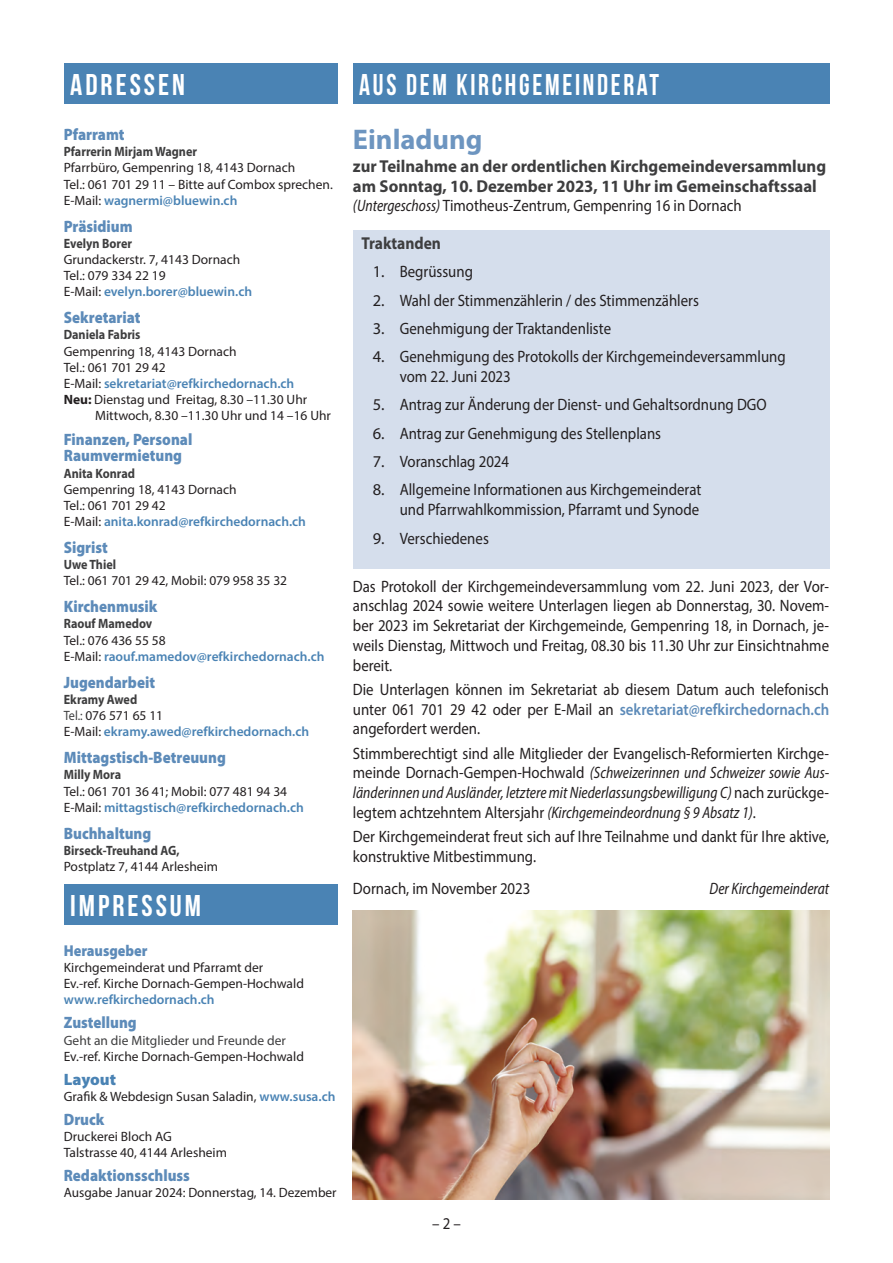
<style>
.page{position:relative;width:893px;height:1263px;background:#fff}
.page>*{position:absolute;margin:0;border:0;box-sizing:border-box;transform-origin:0 0}
.t1{font:30px "Bebas Neue";letter-spacing:.1em;color:#fff;scale:.9 1}
.t2{font:30px "Bebas Neue";letter-spacing:.1em;color:#fff}
.Fliesstext{font:700 28.5px "Myriad Pro";color:#6d95c0}
.Fliesstext-2{font:700 17.25px "Myriad Pro";color:#3e3e3f}
.Fliesstext-3{font:700 17.25px "Myriad Pro";color:#3e3e3f;scale:.9 1}
.Fliesstext-4{font:16.5px/19.8px "Myriad Pro";color:#231f20;text-align:justify;scale:.9 1}
.Fliesstext-5{font:16.5px/19.8px "Myriad Pro";color:#231f20}
.Fliesstext-6{font:900 16.5px/16.2px "Myriad Pro";color:#5d8bb9;scale:.9 1}
.Fliesstext-7{font:italic semi-condensed 16.5px "Myriad Pro";color:#231f20;scale:.9 1}
.t3{font:900 16.5px "Myriad Pro";color:#4a83b4}
.t4{font:900 15.75px "Myriad Pro";color:#5d8bb9;scale:.9 1}
.Fliesstext-8{font:13.5px/16.2px "Myriad Pro";color:#231f20}
.Fliesstext-9{font:600 13.5px/16.2px "Myriad Pro";color:#4a83b4}
.Fliesstext-10{font:700 13.5px/16.2px "Myriad Pro";color:#3e3e3f;scale:.9 1}
.s1{font-weight:600;color:#4a83b4}
.s2{font-weight:400;color:#231f20}
.s3{font-weight:700}
.s4{font-weight:400}
.s5{font-weight:700;color:#3e3e3f}
.s6{color:#3e3e3f}
.s7{font-style:italic;font-stretch:semi-condensed}
.s8{font-weight:600;color:#5d8bb9}
</style>
<div class="page">
<div style="left:353px;top:230px;width:476px;height:338px;background:#d5deec"></div>
<div style="left:64px;top:64px;width:273px;height:40px;background:#4a83b4"></div>
<div style="left:64px;top:884px;width:273px;height:41px;background:#4a83b4"></div>
<div style="left:353px;top:64px;width:476px;height:40px;background:#4a83b4"></div>
<img style="left:353px;top:910px;width:476px;height:289px">
<p class="t2" style="left:70px;top:68px;width:116px">ADRESSEN</p>
<p class="Fliesstext-6" style="left:64px;top:126px;width:69px">Pfarramt</p>
<p class="Fliesstext-10" style="left:64px;top:143px;width:150px">Pfarrerin Mirjam Wagner</p>
<p class="Fliesstext-8" style="left:64px;top:159px;width:233px">Pfarrbüro, Gempenring 18, 4143 Dornach</p>
<p class="Fliesstext-8" style="left:64px;top:176px;width:271px">Tel.: 061 701 29 11 – Bitte auf Combox sprechen.<br>E-Mail: <span class="s1">wagnermi@bluewin.ch</span></p>
<p class="Fliesstext-6" style="left:64px;top:217px;width:78px">Präsidium</p>
<p class="Fliesstext-10" style="left:64px;top:235px;width:77px">Evelyn Borer</p>
<p class="Fliesstext-8" style="left:64px;top:251px;width:178px">Grundackerstr. 7, 4143 Dornach</p>
<p class="Fliesstext-9" style="left:64px;top:267px;width:190px"><span class="s2">Tel.: 079 334 22 19<br>E-Mail:</span> evelyn.borer@bluewin.ch</p>
<p class="Fliesstext-6" style="left:64px;top:309px;width:87px">Sekretariat</p>
<p class="Fliesstext-10" style="left:64px;top:326px;width:87px">Daniela Fabris</p>
<p class="Fliesstext-8" style="left:64px;top:343px;width:174px">Gempenring 18, 4143 Dornach</p>
<p class="Fliesstext-9" style="left:64px;top:359px;width:232px"><span class="s2">Tel.: 061 701 29 42<br>E-Mail:</span> sekretariat@refkirchedornach.ch</p>
<p class="Fliesstext-8" style="left:64px;top:391px;width:245px"><span class="s3">Neu:</span> Dienstag und Freitag, 8.30 –11.30 Uhr</p>
<p class="Fliesstext-8" style="left:95px;top:408px;width:237px">Mittwoch, 8.30 –11.30 Uhr und 14 –16 Uhr</p>
<p class="Fliesstext-6" style="left:64px;top:431px;width:144px">Finanzen, Personal<br>Raumvermietung</p>
<p class="Fliesstext-10" style="left:64px;top:464px;width:81px">Anita Konrad</p>
<p class="Fliesstext-8" style="left:64px;top:481px;width:174px">Gempenring 18, 4143 Dornach</p>
<p class="Fliesstext-8" style="left:64px;top:497px;width:103px">Tel.: 061 701 29 42</p>
<p class="Fliesstext-9" style="left:64px;top:513px;width:244px"><span class="s2">E-Mail:</span> anita.konrad@refkirchedornach.ch</p>
<p class="Fliesstext-6" style="left:64px;top:539px;width:51px">Sigrist</p>
<p class="Fliesstext-10" style="left:64px;top:556px;width:60px">Uwe Thiel</p>
<p class="Fliesstext-8" style="left:64px;top:572px;width:225px">Tel.: 061 701 29 42, Mobil: 079 958 35 32</p>
<p class="Fliesstext-6" style="left:64px;top:598px;width:106px">Kirchenmusik</p>
<p class="Fliesstext-10" style="left:64px;top:615px;width:100px">Raouf Mamedov</p>
<p class="Fliesstext-8" style="left:64px;top:632px;width:103px">Tel.: 076 436 55 58</p>
<p class="Fliesstext-9" style="left:64px;top:648px;width:262px"><span class="s2">E-Mail:</span> raouf.mamedov@refkirchedornach.ch</p>
<p class="Fliesstext-6" style="left:64px;top:673px;width:103px">Jugendarbeit</p>
<p class="Fliesstext-10" style="left:64px;top:691px;width:112px">Ekramy Awed<br><span class="s4">Tel.:</span> <span class="s2">076 571 65 11</span></p>
<p class="Fliesstext-9" style="left:64px;top:723px;width:247px"><span class="s2">E-Mail:</span> ekramy.awed@refkirchedornach.ch</p>
<p class="Fliesstext-6" style="left:64px;top:749px;width:182px">Mittagstisch-Betreuung</p>
<p class="Fliesstext-10" style="left:64px;top:766px;width:65px">Milly Mora</p>
<p class="Fliesstext-8" style="left:64px;top:783px;width:225px">Tel.: 061 701 36 41; Mobil: 077 481 94 34</p>
<p class="Fliesstext-9" style="left:64px;top:799px;width:242px"><span class="s2">E-Mail:</span> mittagstisch@refkirchedornach.ch</p>
<p class="Fliesstext-6" style="left:64px;top:824px;width:99px">Buchhaltung</p>
<p class="Fliesstext-8" style="left:64px;top:842px;width:156px"><span class="s5">Birseck-Treuhand AG,<br></span>Postplatz 7, 4144 Arlesheim</p>
<p class="t2" style="left:70px;top:889px;width:132px">IMPRESSUM</p>
<p class="t4" style="left:64px;top:940px;width:95px">Herausgeber</p>
<p class="Fliesstext-8" style="left:64px;top:959px;width:242px">Kirchgemeinderat und Pfarramt der<br>Ev.-ref. Kirche Dornach-Gempen-Hochwald <span class="s1">www.refkirchedornach.ch</span></p>
<p class="Fliesstext-6" style="left:64px;top:1014px;width:83px">Zustellung</p>
<p class="Fliesstext-8" style="left:64px;top:1032px;width:242px"><span class="s6">Geht an die Mitglieder und Freunde der<br></span>Ev.-ref. Kirche Dornach-Gempen-Hochwald</p>
<p class="t3" style="left:64px;top:1068px;width:54px">Layout</p>
<p class="Fliesstext-8" style="left:64px;top:1088px;width:273px">Grafik &amp; Webdesign Susan Saladin, <span class="s1">www.susa.ch</span></p>
<p class="Fliesstext-6" style="left:64px;top:1110px;width:47px">Druck</p>
<p class="Fliesstext-8" style="left:64px;top:1128px;width:165px">Druckerei Bloch AG<br>Talstrasse 40, 4144 Arlesheim</p>
<p class="Fliesstext-6" style="left:64px;top:1166px;width:142px">Redaktionsschluss</p>
<p class="Fliesstext-8" style="left:64px;top:1184px;width:274px">Ausgabe Januar 2024: Donnerstag, 14. Dezember</p>
<p class="t1" style="left:359px;top:68px;width:335px">AUS DEM KIRCHGEMEINDERAT</p>
<p class="Fliesstext" style="left:353px;top:121px;width:131px">Einladung</p>
<p class="Fliesstext-2" style="left:353px;top:155px;width:475px">zur Teilnahme an der ordentlichen Kirchgemeindeversammlung</p>
<p class="Fliesstext-2" style="left:353px;top:175px;width:465px">am Sonntag, 10. Dezember 2023, 11 Uhr im Gemeinschaftssaal</p>
<p class="Fliesstext-4" style="left:353px;top:196px;width:434px"><span class="s7">(Untergeschoss)</span> Timotheus-Zentrum, Gempenring 16 in Dornach</p>
<p class="Fliesstext-3" style="left:361px;top:232px;width:90px">Traktanden</p>
<p class="Fliesstext-5" style="left:373px;top:262px;width:102px">1. Begrüssung</p>
<p class="Fliesstext-5" style="left:373px;top:290px;width:328px">2. Wahl der Stimmenzählerin / des Stimmenzählers</p>
<p class="Fliesstext-5" style="left:373px;top:318px;width:240px">3. Genehmigung der Traktandenliste</p>
<p class="Fliesstext-5" style="left:400px;top:347px;width:388px;text-indent:-27px">4. Genehmigung des Protokolls der Kirchgemeindeversammlung vom 22. Juni 2023</p>
<p class="Fliesstext-5" style="left:373px;top:395px;width:396px">5. Antrag zur Änderung der Dienst- und Gehaltsordnung DGO</p>
<p class="Fliesstext-5" style="left:373px;top:423px;width:290px">6. Antrag zur Genehmigung des Stellenplans</p>
<p class="Fliesstext-5" style="left:373px;top:451px;width:138px">7. Voranschlag 2024</p>
<p class="Fliesstext-5" style="left:373px;top:480px;width:330px;text-align:right">8. Allgemeine Informationen aus Kirchgemeinderat und Pfarrwahlkommission, Pfarramt und Synode</p>
<p class="Fliesstext-5" style="left:373px;top:528px;width:118px">9. Verschiedenes</p>
<p class="Fliesstext-4" style="left:353px;top:576px;width:531px">Das Protokoll der Kirchgemeindeversammlung vom 22. Juni 2023, der Vor&shy;anschlag 2024 sowie weitere Unterlagen liegen ab Donnerstag, 30. Novem&shy;ber 2023 im Sekretariat der Kirchgemeinde, Gempenring 18, in Dornach, je&shy;weils Dienstag, Mittwoch und Freitag, 08.30 bis 11.30 Uhr zur Einsichtnahme bereit.</p>
<p class="Fliesstext-4" style="left:353px;top:679px;width:531px">Die Unterlagen können im Sekretariat ab diesem Datum auch telefonisch unter 061 701 29 42 oder per E-Mail an <span class="s8">sekretariat@refkirchedornach.ch </span>angefordert werden.</p>
<p class="Fliesstext-4" style="left:353px;top:743px;width:531px">Stimmberechtigt sind alle Mitglieder der Evangelisch-Reformierten Kirchge&shy;meinde Dornach-Gempen-Hochwald <span class="s7">(Schweizerinnen und Schweizer sowie Aus&shy;länderinnen und Ausländer, letztere mit Niederlassungsbewilligung C)</span> nach zurückge&shy;legtem achtzehntem Altersjahr <span class="s7">(Kirchgemeindeordnung § 9 Absatz 1)</span>.</p>
<p class="Fliesstext-4" style="left:353px;top:826px;width:531px">Der Kirchgemeinderat freut sich auf Ihre Teilnahme und dankt für Ihre aktive, konstruktive Mitbestimmung.</p>
<p class="Fliesstext-4" style="left:353px;top:879px;width:199px">Dornach, im November 2023</p>
<p class="Fliesstext-7" style="left:709px;top:879px;width:134px">Der Kirchgemeinderat</p>
<p class="Fliesstext-4" style="left:432px;top:1213px;width:33px">– 2 –</p>
</div>
